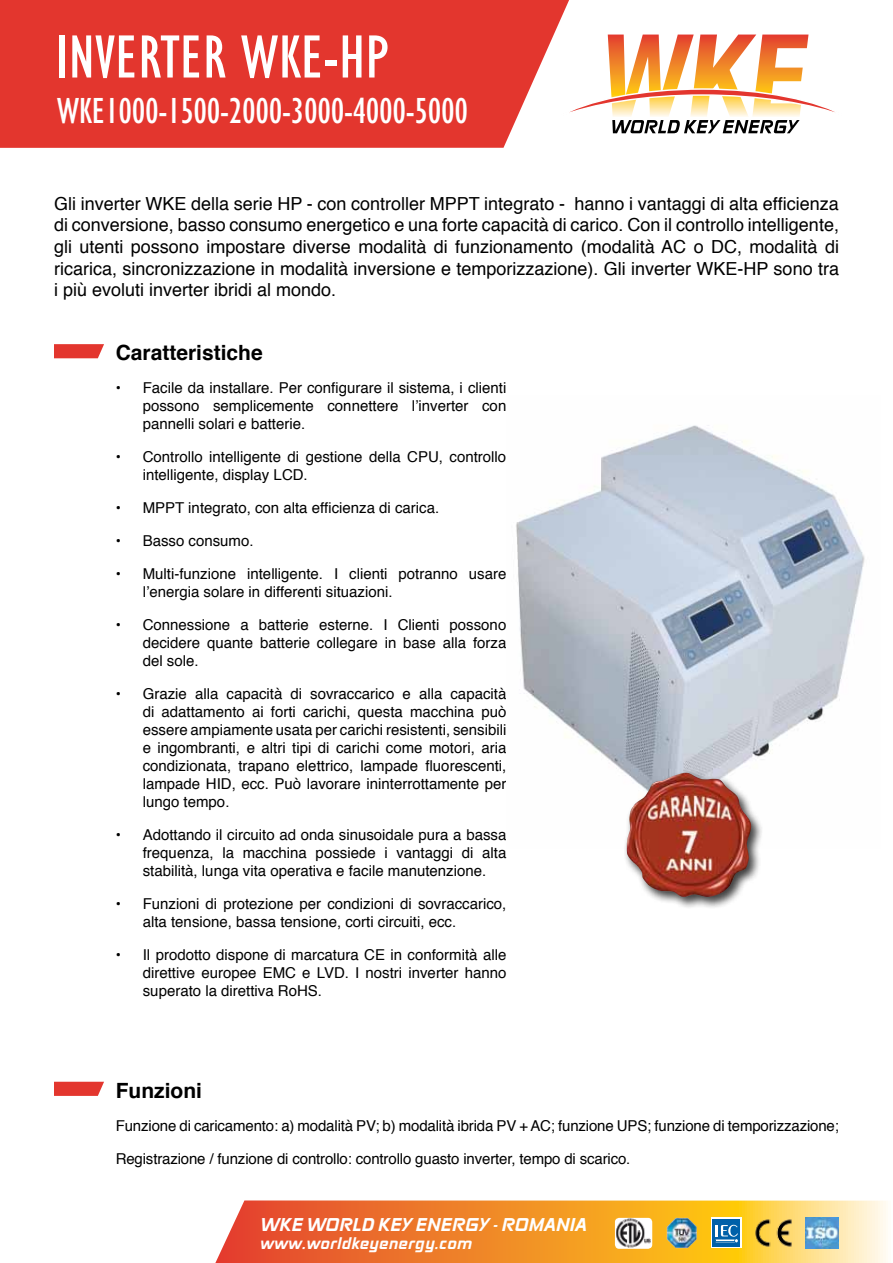
<style>
.page{position:relative;width:893px;height:1263px;background:#fff}
.page>*{position:absolute;margin:0;border:0;box-sizing:border-box;transform-origin:0 0}
.t1{font:condensed 63px "Gill Sans Std";color:#fff}
.t2{font:condensed 37.5px "Gill Sans Std";letter-spacing:-.01em;color:#fff}
.t3{font:700 21px "Helvetica";color:#000}
.t4{font:18px/21.6px "Helvetica";color:#000;text-align:justify}
.t5{font:700 16.5px "OPTI Mirc";color:#fff}
.t6{font:15px/18px "Helvetica";color:#000;text-align:justify}
.t7{font:700 15px "OPTI Mirc";color:#fff}
</style>
<div class="page">
<svg style="left:215px;top:1200px;width:673px;height:63px;background:#ee9846"></svg>
<img style="left:805px;top:1218px;width:34px;height:30px">
<img style="left:615px;top:1218px;width:37px;height:31px">
<img style="left:753px;top:1218px;width:41px;height:30px">
<img style="left:667px;top:1218px;width:30px;height:30px">
<svg style="left:54px;top:344px;width:50px;height:14px"></svg>
<svg style="left:54px;top:1082px;width:50px;height:14px"></svg>
<div style="left:0;top:0;width:569px;height:148px;background:#e3362e"></div>
<svg style="left:540px;top:35px;width:295px;height:98px"></svg>
<img style="left:516px;top:425px;width:349px;height:346px">
<div style="left:623px;top:769px;width:140px;height:140px;background:#000;opacity:.75"></div>
<img style="left:627px;top:773px;width:124px;height:124px">
<h1 class="t1" style="left:56px;top:23px;width:334px">INVERTER WKE-HP</h1>
<h2 class="t2" style="left:57px;top:90px;width:413px">WKE1000-1500-2000-3000-4000-5000</h2>
<p class="t4" style="left:54px;top:194px;width:786px">Gli inverter WKE della serie HP - con controller MPPT integrato - hanno i vantaggi di alta efficienza di conversione, basso consumo energetico e una forte capacità di carico. Con il controllo intelligente, gli utenti possono impostare diverse modalità di funzionamento (modalità AC o DC, modalità di ricarica, sincronizzazione in modalità inversione e temporizzazione). Gli inverter WKE-HP sono tra i più evoluti inverter ibridi al mondo.</p>
<h3 class="t3" style="left:116px;top:339px;width:149px">Caratteristiche</h3>
<p class="t6" style="left:143px;top:380px;width:365px;text-indent:-27px">• Facile da installare. Per configurare il sistema, i clienti possono semplicemente connettere l’inverter con pannelli solari e batterie.</p>
<p class="t6" style="left:143px;top:449px;width:365px;text-indent:-27px">• Controllo intelligente di gestione della CPU, controllo intelligente, display LCD.</p>
<p class="t6" style="left:116px;top:500px;width:325px">• MPPT integrato, con alta efficienza di carica.</p>
<p class="t6" style="left:116px;top:533px;width:139px">• Basso consumo.</p>
<p class="t6" style="left:143px;top:566px;width:365px;text-indent:-27px">• Multi-funzione intelligente. I clienti potranno usare l’energia solare in differenti situazioni.</p>
<p class="t6" style="left:143px;top:617px;width:365px;text-indent:-27px">• Connessione a batterie esterne. I Clienti possono decidere quante batterie collegare in base alla forza del sole.</p>
<p class="t6" style="left:143px;top:686px;width:365px;text-indent:-27px">• Grazie alla capacità di sovraccarico e alla capacità di adattamento ai forti carichi, questa macchina può essere ampiamente usata per carichi resistenti, sensibili e ingombranti, e altri tipi di carichi come motori, aria condizionata, trapano elettrico, lampade fluorescenti, lampade HID, ecc. Può lavorare ininterrottamente per lungo tempo.</p>
<p class="t6" style="left:143px;top:827px;width:365px;text-indent:-27px">• Adottando il circuito ad onda sinusoidale pura a bassa frequenza, la macchina possiede i vantaggi di alta stabilità, lunga vita operativa e facile manutenzione.</p>
<p class="t6" style="left:143px;top:896px;width:365px;text-indent:-27px">• Funzioni di protezione per condizioni di sovraccarico, alta tensione, bassa tensione, corti circuiti, ecc.</p>
<p class="t6" style="left:143px;top:947px;width:365px;text-indent:-27px">• Il prodotto dispone di marcatura CE in conformità alle direttive europee EMC e LVD. I nostri inverter hanno superato la direttiva RoHS.</p>
<h3 class="t3" style="left:116px;top:1076px;width:88px">Funzioni</h3>
<p class="t6" style="left:116px;top:1117px;width:725px">Funzione di caricamento: a) modalità PV; b) modalità ibrida PV + AC; funzione UPS; funzione di temporizzazione;</p>
<p class="t6" style="left:116px;top:1150px;width:516px">Registrazione / funzione di controllo: controllo guasto inverter, tempo di scarico.</p>
<p class="t5" style="left:260px;top:1212px;width:328px">WKE WORLD KEY ENERGY - ROMANIA</p>
<p class="t7" style="left:260px;top:1231px;width:214px">www.worldkeyenergy.com</p>
</div>
